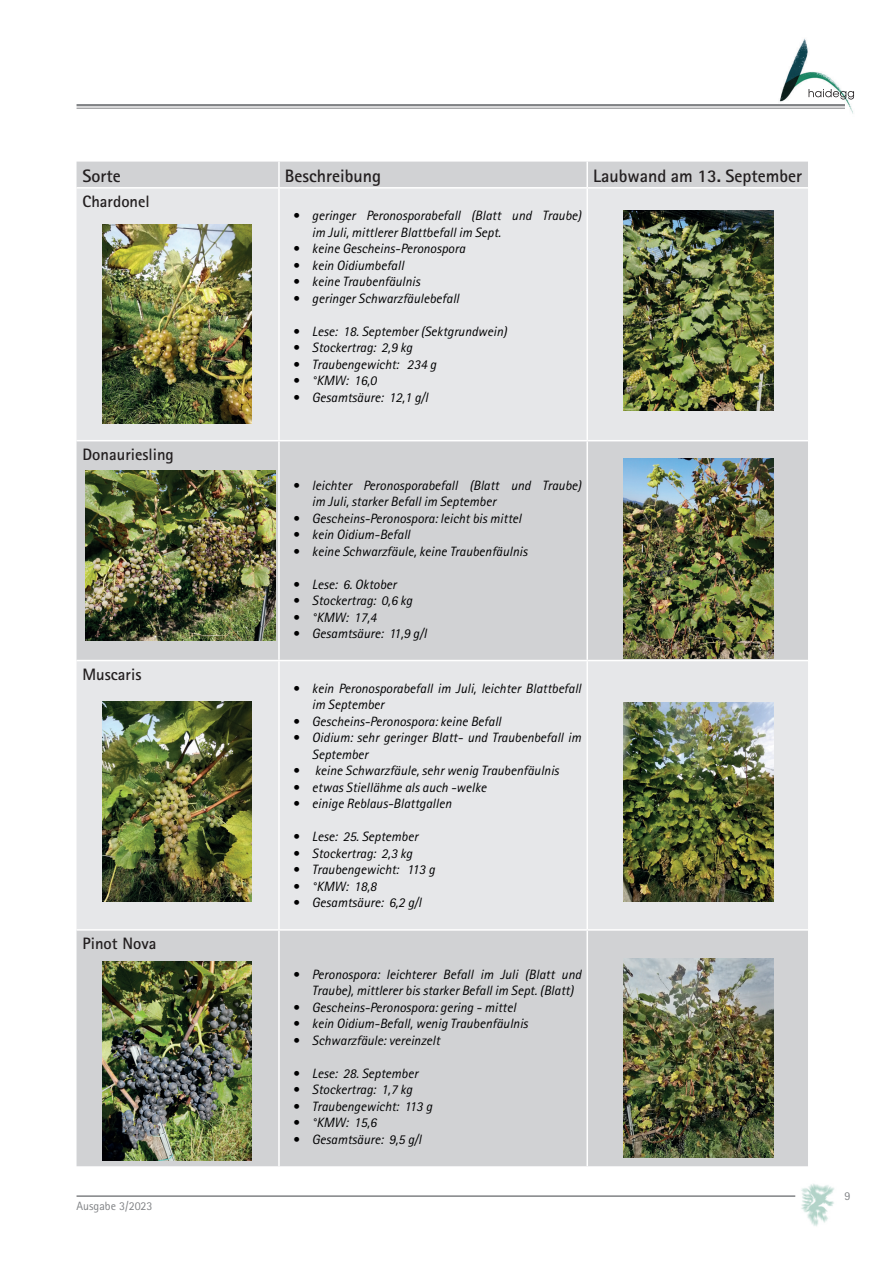
<style>
.page{position:relative;width:893px;height:1263px;background:#fff}
.page>*{position:absolute;margin:0;border:0;box-sizing:border-box;transform-origin:0 0}
.t1{font:700 18px "Rotis Sans Serif";color:#231f20}
.t2{font:700 16.5px "Rotis Sans Serif";color:#231f20}
.t3{font:italic 13.5px/16.5px "Rotis Sans Serif";color:#000001}
.t4{font:12px "Rotis Sans Serif";color:#808285}
</style>
<div class="page">
<hr style="left:77px;top:1195px;width:718px;height:2px;background:#808285">
<hr style="left:77px;top:104px;width:768px;height:2px;background:#808285">
<hr style="left:77px;top:108px;width:768px;height:1px;background:#808285">
<img style="left:801px;top:1184px;width:33px;height:42px">
<img style="left:778px;top:38px;width:75px;height:76px">
<img style="left:809px;top:89px;width:45px;height:11px">
<div style="left:77px;top:162px;width:731px;height:1004px;background:#d1d2d4"></div>
<svg style="left:77px;top:189px;width:731px;height:740px;background:#dfe0e2"></svg>
<hr style="left:278px;top:162px;width:2px;height:25px;background:#fff">
<hr style="left:586px;top:162px;width:2px;height:25px;background:#fff">
<hr style="left:77px;top:187px;width:202px;height:2px;background:#fff">
<hr style="left:279px;top:187px;width:308px;height:2px;background:#fff">
<hr style="left:278px;top:189px;width:2px;height:251px;background:#fff">
<hr style="left:587px;top:187px;width:221px;height:2px;background:#fff">
<hr style="left:586px;top:189px;width:2px;height:251px;background:#fff">
<hr style="left:77px;top:440px;width:202px;height:1px;background:#fff">
<hr style="left:279px;top:440px;width:308px;height:1px;background:#fff">
<hr style="left:278px;top:441px;width:2px;height:219px;background:#fff">
<hr style="left:587px;top:440px;width:221px;height:1px;background:#fff">
<hr style="left:586px;top:441px;width:2px;height:219px;background:#fff">
<hr style="left:77px;top:660px;width:202px;height:1px;background:#fff">
<hr style="left:279px;top:660px;width:308px;height:1px;background:#fff">
<hr style="left:278px;top:661px;width:2px;height:268px;background:#fff">
<hr style="left:587px;top:660px;width:221px;height:1px;background:#fff">
<hr style="left:586px;top:661px;width:2px;height:268px;background:#fff">
<hr style="left:77px;top:929px;width:202px;height:2px;background:#fff">
<hr style="left:279px;top:929px;width:308px;height:2px;background:#fff">
<hr style="left:278px;top:931px;width:2px;height:235px;background:#fff">
<hr style="left:587px;top:929px;width:221px;height:2px;background:#fff">
<hr style="left:586px;top:931px;width:2px;height:235px;background:#fff">
<img style="left:623px;top:211px;width:150px;height:200px">
<img style="left:102px;top:224px;width:150px;height:200px">
<img style="left:623px;top:458px;width:150px;height:200px">
<img style="left:85px;top:471px;width:191px;height:169px">
<img style="left:623px;top:702px;width:150px;height:200px">
<img style="left:102px;top:702px;width:150px;height:199px">
<img style="left:623px;top:958px;width:150px;height:200px">
<img style="left:102px;top:961px;width:150px;height:200px">
<h1 class="t1" style="left:83px;top:164px;width:40px">Sorte</h1>
<h1 class="t1" style="left:285px;top:164px;width:98px">Beschreibung</h1>
<h1 class="t1" style="left:593px;top:164px;width:210px">Laubwand am 13. September</h1>
<p class="t2" style="left:83px;top:191px;width:69px">Chardonel</p>
<p class="t3" style="left:312px;top:207px;width:271px;text-indent:-19px">• geringer Peronosporabefall (Blatt und Traube) im Juli, mittlerer Blattbefall im Sept.</p>
<p class="t3" style="left:292px;top:240px;width:174px">• keine Gescheins-Peronospora</p>
<p class="t3" style="left:292px;top:257px;width:113px">• kein Oidiumbefall</p>
<p class="t3" style="left:292px;top:273px;width:129px">• keine Traubenfäulnis</p>
<p class="t3" style="left:292px;top:290px;width:168px">• geringer Schwarzfäulebefall</p>
<p class="t3" style="left:292px;top:323px;width:216px">• Lese: 18. September (Sektgrundwein)</p>
<p class="t3" style="left:292px;top:339px;width:121px">• Stockertrag: 2,9 kg</p>
<p class="t3" style="left:292px;top:356px;width:145px">• Traubengewicht: 234 g</p>
<p class="t3" style="left:292px;top:372px;width:86px">• °KMW: 16,0</p>
<p class="t3" style="left:292px;top:389px;width:137px">• Gesamtsäure: 12,1 g/l</p>
<p class="t2" style="left:83px;top:444px;width:93px">Donauriesling</p>
<p class="t2" style="left:83px;top:663px;width:60px">Muscaris</p>
<p class="t2" style="left:83px;top:933px;width:75px">Pinot Nova</p>
<p class="t4" style="left:77px;top:1198px;width:77px">Ausgabe 3/2023</p>
<p class="t3" style="left:312px;top:477px;width:271px;text-indent:-19px">• leichter Peronosporabefall (Blatt und Traube) im Juli, starker Befall im September</p>
<p class="t3" style="left:292px;top:510px;width:230px">• Gescheins-Peronospora: leicht bis mittel</p>
<p class="t3" style="left:292px;top:526px;width:119px">• kein Oidium-Befall</p>
<p class="t3" style="left:292px;top:543px;width:236px">• keine Schwarzfäule, keine Traubenfäulnis</p>
<p class="t3" style="left:292px;top:576px;width:105px">• Lese: 6. Oktober</p>
<p class="t3" style="left:292px;top:592px;width:121px">• Stockertrag: 0,6 kg</p>
<p class="t3" style="left:292px;top:609px;width:86px">• °KMW: 17,4</p>
<p class="t3" style="left:292px;top:625px;width:136px">• Gesamtsäure: 11,9 g/l</p>
<p class="t3" style="left:312px;top:680px;width:271px;text-indent:-19px">• kein Peronosporabefall im Juli, leichter Blattbefall im September</p>
<p class="t3" style="left:292px;top:713px;width:210px">• Gescheins-Peronospora: keine Befall</p>
<p class="t3" style="left:312px;top:730px;width:271px;text-indent:-19px">• Oidium: sehr geringer Blatt- und Traubenbefall im<br>September</p>
<p class="t3" style="left:292px;top:763px;width:268px">• keine Schwarzfäule, sehr wenig Traubenfäulnis</p>
<p class="t3" style="left:292px;top:779px;width:195px">• etwas Stiellähme als auch -welke</p>
<p class="t3" style="left:292px;top:796px;width:160px">• einige Reblaus-Blattgallen</p>
<p class="t3" style="left:292px;top:829px;width:127px">• Lese: 25. September</p>
<p class="t3" style="left:292px;top:845px;width:121px">• Stockertrag: 2,3 kg</p>
<p class="t3" style="left:292px;top:862px;width:144px">• Traubengewicht: 113 g</p>
<p class="t3" style="left:292px;top:878px;width:86px">• °KMW: 18,8</p>
<p class="t3" style="left:292px;top:895px;width:130px">• Gesamtsäure: 6,2 g/l</p>
<p class="t3" style="left:312px;top:966px;width:271px;text-indent:-19px">• Peronospora: leichterer Befall im Juli (Blatt und<br>Traube), mittlerer bis starker Befall im Sept. (Blatt)</p>
<p class="t3" style="left:292px;top:999px;width:225px">• Gescheins-Peronospora: gering - mittel</p>
<p class="t3" style="left:292px;top:1015px;width:237px">• kein Oidium-Befall, wenig Traubenfäulnis</p>
<p class="t3" style="left:292px;top:1032px;width:149px">• Schwarzfäule: vereinzelt</p>
<p class="t3" style="left:292px;top:1065px;width:127px">• Lese: 28. September</p>
<p class="t3" style="left:292px;top:1081px;width:121px">• Stockertrag: 1,7 kg</p>
<p class="t3" style="left:292px;top:1098px;width:141px">• Traubengewicht: 113 g</p>
<p class="t3" style="left:292px;top:1114px;width:86px">• °KMW: 15,6</p>
<p class="t3" style="left:292px;top:1131px;width:130px">• Gesamtsäure: 9,5 g/l</p>
<p class="t4" style="left:845px;top:1189px;width:7px">9</p>
</div>
